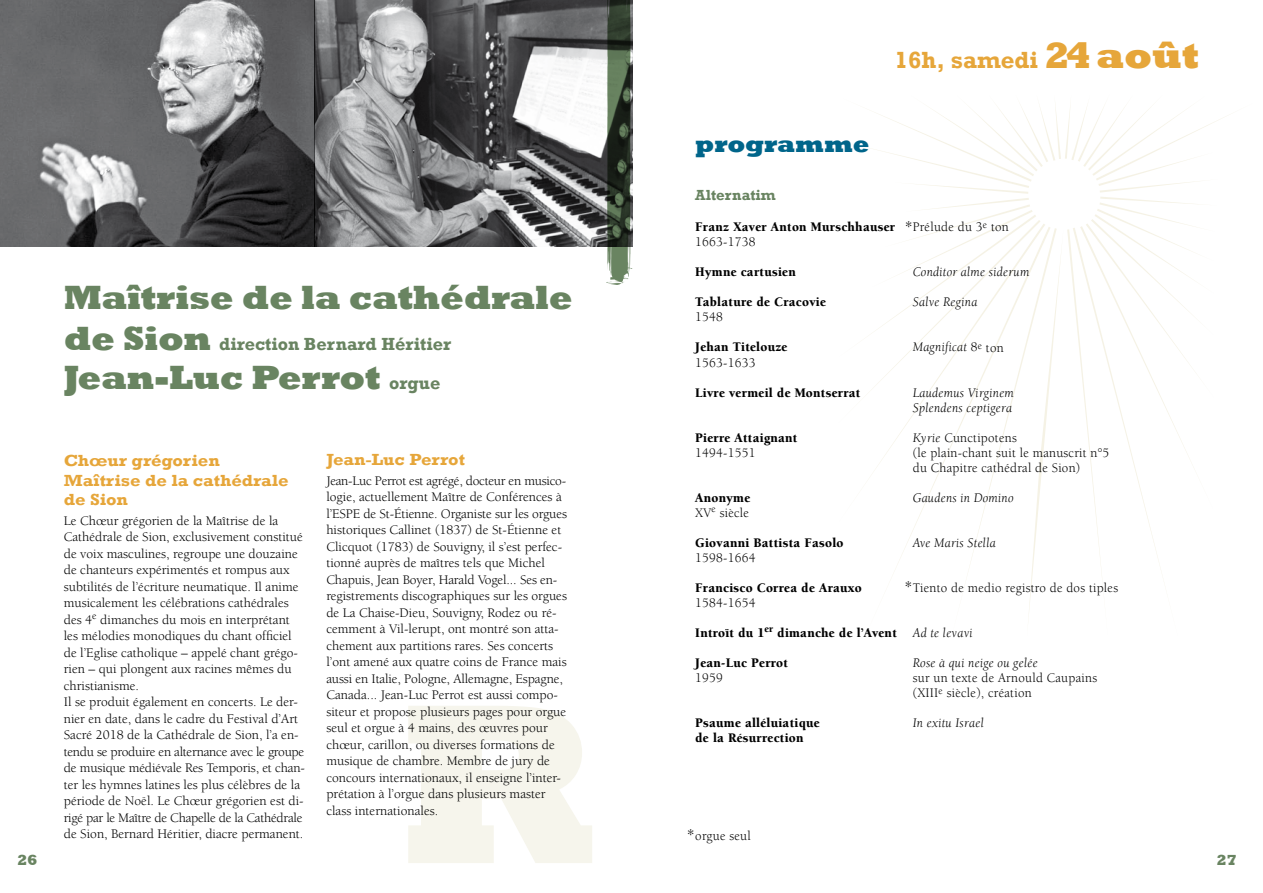
<style>
.page{position:relative;width:1263px;height:893px;background:#fff}
.page>*{position:absolute;margin:0;border:0;box-sizing:border-box;transform-origin:0 0}
.t1{font:800 34.5px "Rockwell";letter-spacing:-.01em;color:#698461}
.t2{font:700 24px "Rockwell";color:#e6a63a}
.t3{font:800 24px "Rockwell";color:#00658a}
.t4{font:700 18px "Rockwell";color:#698461}
.t5{font:18px "Berkeley";color:#000;scale:.96 1}
.t6{font:700 16.5px/19.8px "Rockwell";color:#e6a63a;scale:1.1 1}
.t7{font:700 15px "Rockwell";color:#698461}
.t8{font:800 15px "Rockwell";color:#698461}
.t9{font:13.5px/16.5px "Berkeley";color:#000}
.t10{font:900 13.5px "Berkeley";letter-spacing:.02em;color:#000;scale:.96 1}
.t11{font:13.5px/15px "Berkeley";letter-spacing:.02em;color:#000;scale:.96 1}
.t12{font:italic 13.5px/15px "Berkeley";letter-spacing:.02em;color:#000;scale:.96 1}
.t13{font:13.5px "Berkeley";color:#000;scale:.96 1}
.s1{font-weight:800;font-size:34.5px}
.s2{font-weight:700;font-size:18px}
.s3{font-weight:800;font-size:37.5px}
.s4{font-style:normal}
.s5{font-style:italic}
.s6{font-weight:400;font-style:italic}
.s7{font-size:18px}
</style>
<div class="page">
<svg style="left:408px;top:706px;width:184px;height:157px"></svg>
<img style="left:0;top:0;width:315px;height:247px">
<svg style="left:315px;top:0;width:289px;height:247px;background:#7c7c7e"></svg>
<svg style="left:604px;top:0;width:29px;height:285px;background:#535e50"></svg>
<svg style="left:877px;top:107px;width:349px;height:454px"></svg>
<svg style="left:871px;top:227px;width:179px;height:383px"></svg>
<h1 class="t1" style="left:64px;top:277px;width:511px">Maîtrise de la cathédrale</h1>
<h3 class="t4" style="left:64px;top:333px;width:389px"><span class="s1">de Sion</span> direction Bernard Héritier</h3>
<h1 class="t1" style="left:64px;top:358px;width:378px">Jean-Luc Perrot <span class="s2">orgue</span></h1>
<p class="t6" style="left:64px;top:450px;width:206px">Chœur grégorien<br>Maîtrise de la cathédrale de Sion</p>
<p class="t9" style="left:64px;top:513px;width:243px">Le Chœur grégorien de la Maîtrise de la Cathédrale de Sion, exclusivement constitué de voix masculines, regroupe une douzaine de chanteurs expérimentés et rompus aux subtilités de l’écriture neumatique. Il anime musicalement les célébrations cathédrales des 4<sup>e</sup> dimanches du mois en interprétant les mélodies monodiques du chant officiel de l’Eglise catholique – appelé chant grégo&shy;rien – qui plongent aux racines mêmes du christianisme.<br>Il se produit également en concerts. Le der&shy;nier en date, dans le cadre du Festival d’Art Sacré 2018 de la Cathédrale de Sion, l’a en&shy;tendu se produire en alternance avec le groupe de musique médiévale Res Temporis, et chan&shy;ter les hymnes latines les plus célèbres de la période de Noël. Le Chœur grégorien est di&shy;rigé par le Maître de Chapelle de la Cathédrale de Sion, Bernard Héritier, diacre permanent.</p>
<p class="t6" style="left:326px;top:450px;width:128px">Jean-Luc Perrot</p>
<p class="t9" style="left:326px;top:473px;width:242px">Jean-Luc Perrot est agrégé, docteur en musico&shy;logie, actuellement Maître de Conférences à l’ESPE de St-Étienne. Organiste sur les orgues historiques Callinet (1837) de St-Étienne et Clicquot (1783) de Souvigny, il s’est perfec&shy;tionné auprès de maîtres tels que Michel Chapuis, Jean Boyer, Harald Vogel... Ses en&shy;registrements discographiques sur les orgues de La Chaise-Dieu, Souvigny, Rodez ou ré&shy;cemment à Vil-lerupt, ont montré son atta&shy;chement aux partitions rares. Ses concerts l’ont amené aux quatre coins de France mais aussi en Italie, Pologne, Allemagne, Espagne, Canada... Jean-Luc Perrot est aussi compo&shy;siteur et propose plusieurs pages pour orgue seul et orgue à 4 mains, des œuvres pour chœur, carillon, ou diverses formations de musique de chambre. Membre de jury de concours internationaux, il enseigne l’inter&shy;prétation à l’orgue dans plusieurs master class internationales.</p>
<h2 class="t2" style="left:895px;top:46px;width:306px">16h, samedi <span class="s3">24 août</span></h2>
<h2 class="t3" style="left:695px;top:130px;width:176px">programme</h2>
<p class="t7" style="left:695px;top:186px;width:82px">Alternatim</p>
<p class="t10" style="left:695px;top:220px;width:210px">Franz Xaver Anton Murschhauser</p>
<p class="t11" style="left:913px;top:220px;width:101px">Prélude du 3<sup>e</sup> ton</p>
<p class="t11" style="left:695px;top:235px;width:64px">1663-1738</p>
<p class="t10" style="left:695px;top:265px;width:106px">Hymne cartusien</p>
<p class="t12" style="left:913px;top:265px;width:123px">Conditor alme siderum</p>
<p class="t10" style="left:695px;top:295px;width:138px">Tablature de Cracovie</p>
<p class="t12" style="left:913px;top:295px;width:69px">Salve Regina</p>
<p class="t13" style="left:695px;top:310px;width:30px">1548</p>
<p class="t10" style="left:695px;top:340px;width:98px">Jehan Titelouze</p>
<p class="t12" style="left:913px;top:340px;width:96px">Magnificat <span class="s4">8</span><sup>e</sup> <span class="s4">ton</span></p>
<p class="t11" style="left:695px;top:355px;width:64px">1563-1633</p>
<p class="t10" style="left:695px;top:385px;width:174px">Livre vermeil de Montserrat</p>
<p class="t12" style="left:913px;top:385px;width:107px">Laudemus Virginem<br>Splendens ceptigera</p>
<p class="t10" style="left:695px;top:430px;width:108px">Pierre Attaignant</p>
<p class="t11" style="left:913px;top:430px;width:110px"><span class="s5">Kyrie</span> Cunctipotens</p>
<p class="t11" style="left:695px;top:445px;width:64px">1494-1551</p>
<p class="t11" style="left:913px;top:445px;width:206px">(le plain-chant suit le manuscrit n°5 du Chapitre cathédral de Sion)</p>
<p class="t10" style="left:695px;top:490px;width:59px">Anonyme</p>
<p class="t12" style="left:913px;top:490px;width:107px">Gaudens in Domino</p>
<p class="t11" style="left:695px;top:505px;width:58px">XV<sup>e</sup> siècle</p>
<p class="t10" style="left:695px;top:535px;width:156px">Giovanni Battista Fasolo</p>
<p class="t12" style="left:913px;top:535px;width:88px">Ave Maris Stella</p>
<p class="t11" style="left:695px;top:550px;width:64px">1598-1664</p>
<p class="t10" style="left:695px;top:580px;width:175px">Francisco Correa de Arauxo</p>
<p class="t11" style="left:913px;top:580px;width:215px">Tiento de medio registro de dos tiples</p>
<p class="t11" style="left:695px;top:595px;width:64px">1584-1654</p>
<p class="t10" style="left:695px;top:625px;width:290px">Introït du 1<sup>er</sup> dimanche de l’Avent <span class="s6">Ad te levavi</span></p>
<p class="t10" style="left:695px;top:655px;width:98px">Jean-Luc Perrot</p>
<p class="t12" style="left:913px;top:655px;width:132px">Rose à qui neige ou gelée</p>
<p class="t13" style="left:695px;top:670px;width:30px">1959</p>
<p class="t11" style="left:913px;top:670px;width:193px">sur un texte de Arnould Caupains (XIII<sup>e</sup> siècle), création</p>
<p class="t10" style="left:695px;top:715px;width:131px">Psaume alléluiatique</p>
<p class="t12" style="left:913px;top:715px;width:76px">In exitu Israel</p>
<p class="t10" style="left:695px;top:730px;width:114px">de la Résurrection</p>
<h3 class="t5" style="left:904px;top:218px;width:11px">*</h3>
<h3 class="t5" style="left:904px;top:578px;width:11px">*</h3>
<p class="t11" style="left:687px;top:828px;width:68px"><span class="s7">*</span>orgue seul</p>
<p class="t8" style="left:17px;top:851px;width:22px">26</p>
<p class="t8" style="left:1216px;top:851px;width:22px">27</p>
</div>
